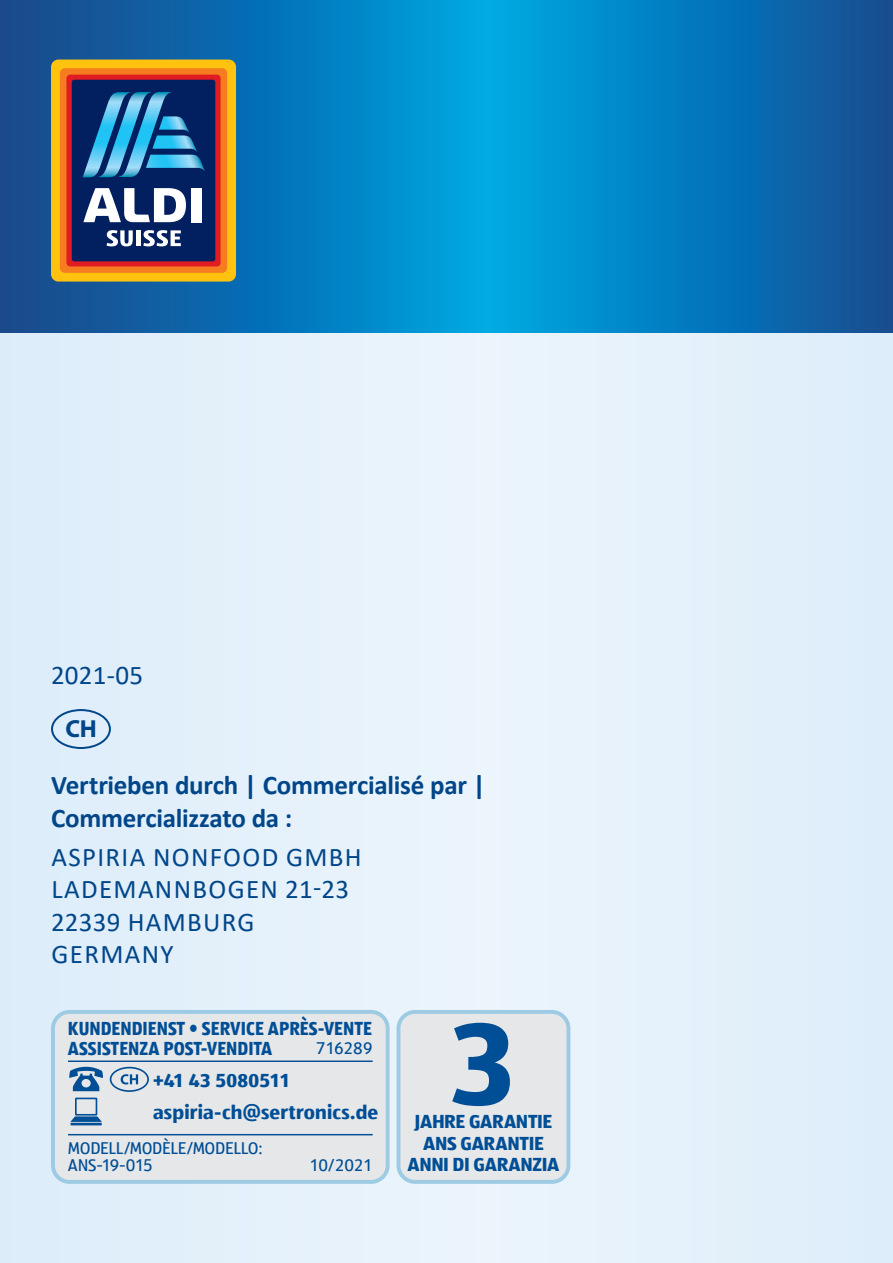
<style>
.page{position:relative;width:893px;height:1263px;background:#fff}
.page>*{position:absolute;margin:0;border:0;box-sizing:border-box;transform-origin:0 0}
.t1{font:700 120.9px "ALDISUED Office";color:#004e96}
.t2{font:27px/32.4px "Calibri";letter-spacing:.05em;color:#004689}
.t3{font:700 27px/32.4px "Calibri";letter-spacing:-.01em;color:#004689}
.t4{font:700 24.75px "Myriad Pro";color:#004689}
.t5{font:700 19.5px/21.5px "ALDISUED Office";color:#004e96;text-align:center}
.t6{font:700 19.5px/19.5px "ALDISUED Office";color:#004e96;scale:.91 1}
.t7{font:17.55px/17.5px "ALDISUED Office";letter-spacing:-.02em;color:#004e96}
</style>
<div class="page">
<div style="left:0;top:327px;width:893px;height:936px;background:#e4f0fb"></div>
<svg style="left:0;top:0;width:893px;height:333px;background:#0679bb"></svg>
<div style="left:51px;top:709px;width:60px;height:40px;border:2px solid #004689;border-radius:50%"></div>
<div style="left:51px;top:60px;width:185px;height:222px;background:#ffc20e;border-radius:7px"></div>
<div style="left:60px;top:68px;width:167px;height:205px;background:#f57d20;border-radius:5px"></div>
<svg style="left:66px;top:75px;width:155px;height:191px;background:#d51f25"></svg>
<div style="left:72px;top:80px;width:143px;height:181px;background:#02205f;border-radius:3px"></div>
<hr style="left:136px;top:230px;width:4px;height:16px;background:#fff">
<svg style="left:107px;top:230px;width:26px;height:16px"></svg>
<svg style="left:143px;top:230px;width:38px;height:16px"></svg>
<div style="left:191px;top:188px;width:11px;height:34px;background:#fff"></div>
<svg style="left:83px;top:188px;width:103px;height:34px"></svg>
<svg style="left:83px;top:92px;width:122px;height:85px"></svg>
<div style="left:398px;top:1012px;width:170px;height:170px;background:#e6e7e8;border-radius:17px"></div>
<div style="left:396px;top:1010px;width:174px;height:174px;border:4px solid #9ecbe4;border-radius:17px"></div>
<div style="left:53px;top:1012px;width:335px;height:170px;background:#e6e7e8;border-radius:17px"></div>
<div style="left:51px;top:1010px;width:339px;height:174px;border:4px solid #9ecbe4;border-radius:17px"></div>
<svg style="left:69px;top:1067px;width:34px;height:24px"></svg>
<svg style="left:70px;top:1097px;width:32px;height:28px"></svg>
<hr style="left:68px;top:1060px;width:305px;height:2px;background:#004e96">
<hr style="left:68px;top:1134px;width:305px;height:1px;background:#004e96">
<svg style="left:110px;top:1067px;width:39px;height:25px"></svg>
<h2 class="t2" style="left:51px;top:658px;width:94px">2021-05</h2>
<p class="t4" style="left:65px;top:712px;width:33px">CH</p>
<h2 class="t3" style="left:51px;top:769px;width:436px">Vertrieben durch | Commercialisé par |<br>Commercializzato da :</h2>
<h2 class="t2" style="left:51px;top:840px;width:312px">ASPIRIA NONFOOD GMBH<br>LADEMANNBOGEN 21-23<br>22339 HAMBURG<br>GERMANY</h2>
<p class="t6" style="left:68px;top:1018px;width:336px">KUNDENDIENST • SERVICE APRÈS-VENTE<br>ASSISTENZA POST-VENDITA</p>
<p class="t5" style="left:153px;top:1063px;width:227px;line-height:32.5px;text-align:left">+41 43 5080511 aspiria-ch@sertronics.de</p>
<p class="t7" style="left:316px;top:1039px;width:58px">716289</p>
<p class="t7" style="left:68px;top:1138px;width:196px">MODELL/MODÈLE/MODELLO:<br>ANS-19-015</p>
<p class="t7" style="left:309px;top:1156px;width:65px">10/2021</p>
<h1 class="t1" style="left:450px;top:982px;width:68px">3</h1>
<p class="t5" style="left:408px;top:1110px;width:153px">JAHRE GARANTIE<br>ANS GARANTIE<br>ANNI DI GARANZIA</p>
</div>
